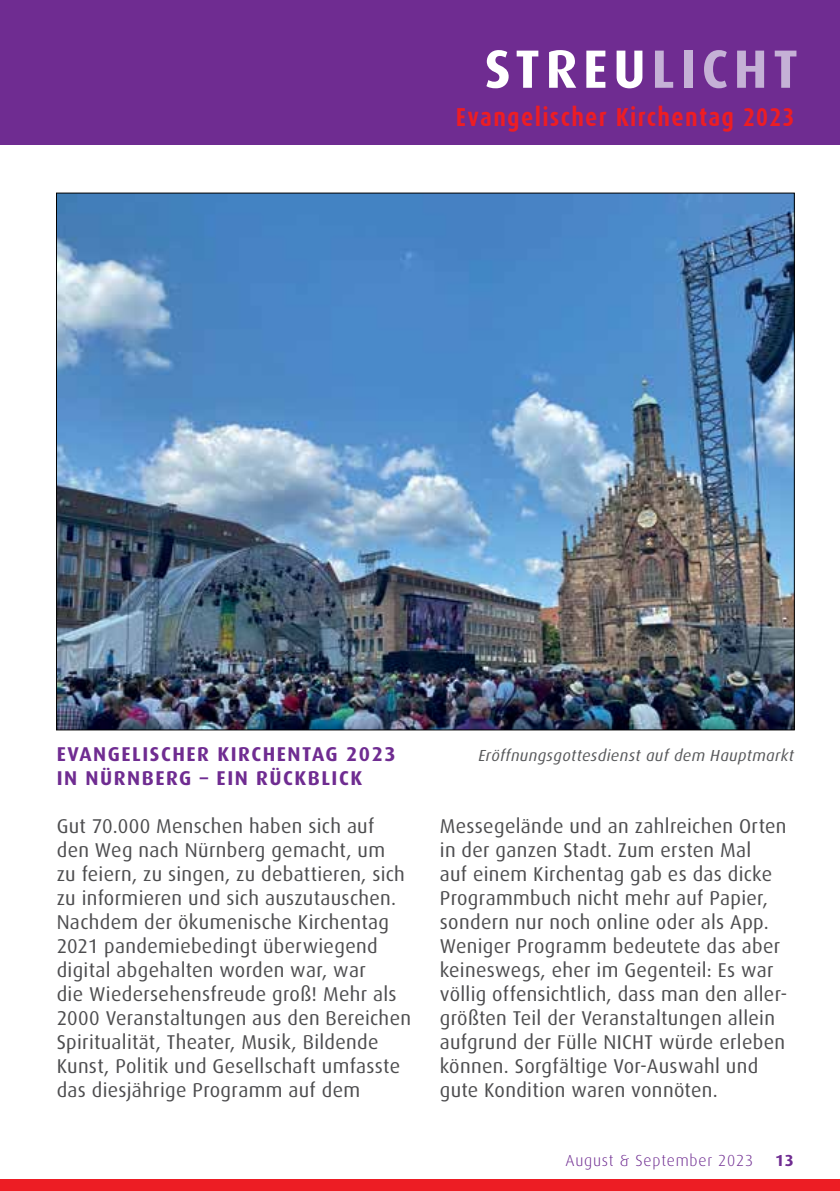
<style>
.page{position:relative;width:840px;height:1191px;background:#fff}
.page>*{position:absolute;margin:0;border:0;box-sizing:border-box;transform-origin:0 0}
.t1{font:700 54px "Dax";letter-spacing:.1em;color:#fff}
.t2{font:700 26px "Dax Condensed";letter-spacing:.05em;color:#ed1d24}
.t3{font:20px/24px "Dax";letter-spacing:.015em;color:#4d4d4f}
.t4{font:700 20px/24px "Dax";letter-spacing:.075em;color:#6f2c91}
.t5{font:italic 16px "Dax";letter-spacing:.025em;color:#58595b}
.t6{font:300 16px "Dax";letter-spacing:.05em;color:#6f2c91}
.t7{font:700 16px "Dax";color:#6f2c91}
.s1{color:#c5b1d6}
</style>
<div class="page">
<div style="left:0;top:1179px;width:839px;height:12px;background:#ed1d24"></div>
<div style="left:0;top:0;width:839px;height:145px;background:#6f2c91"></div>
<img style="left:58px;top:195px;width:734px;height:533px">
<h1 class="t1" style="left:484px;top:39px;width:315px">STREU<span class="s1">LICHT</span></h1>
<h2 class="t2" style="left:455px;top:103px;width:340px">Evangelischer Kirchentag 2023</h2>
<p class="t4" style="left:57px;top:742px;width:340px">EVANGELISCHER KIRCHENTAG 2023<br>IN NÜRNBERG – EIN RÜCKBLICK</p>
<p class="t3" style="left:57px;top:814px;width:355px">Gut 70.000 Menschen haben sich auf den Weg nach Nürnberg gemacht, um<br>zu feiern, zu singen, zu debattieren, sich zu informieren und sich auszutauschen.<br>Nachdem der ökumenische Kirchentag 2021 pandemiebedingt überwiegend digital abgehalten worden war, war<br>die Wiedersehensfreude groß! Mehr als 2000 Veranstaltungen aus den Bereichen Spiritualität, Theater, Musik, Bildende Kunst, Politik und Gesellschaft umfasste das diesjährige Programm auf dem</p>
<p class="t5" style="left:478px;top:746px;width:317px">Eröffnungsgottesdienst auf dem Hauptmarkt</p>
<p class="t3" style="left:439px;top:814px;width:348px">Messegelände und an zahlreichen Orten in der ganzen Stadt. Zum ersten Mal<br>auf einem Kirchentag gab es das dicke Programmbuch nicht mehr auf Papier, sondern nur noch online oder als App.<br>Weniger Programm bedeutete das aber keineswegs, eher im Gegenteil: Es war völlig offensichtlich, dass man den aller&shy;größten Teil der Veranstaltungen allein aufgrund der Fülle NICHT würde erleben können. Sorgfältige Vor-Auswahl und gute Kondition waren vonnöten.</p>
<p class="t6" style="left:565px;top:1151px;width:189px">August &amp; September 2023</p>
<p class="t7" style="left:774px;top:1151px;width:20px">13</p>
</div>
